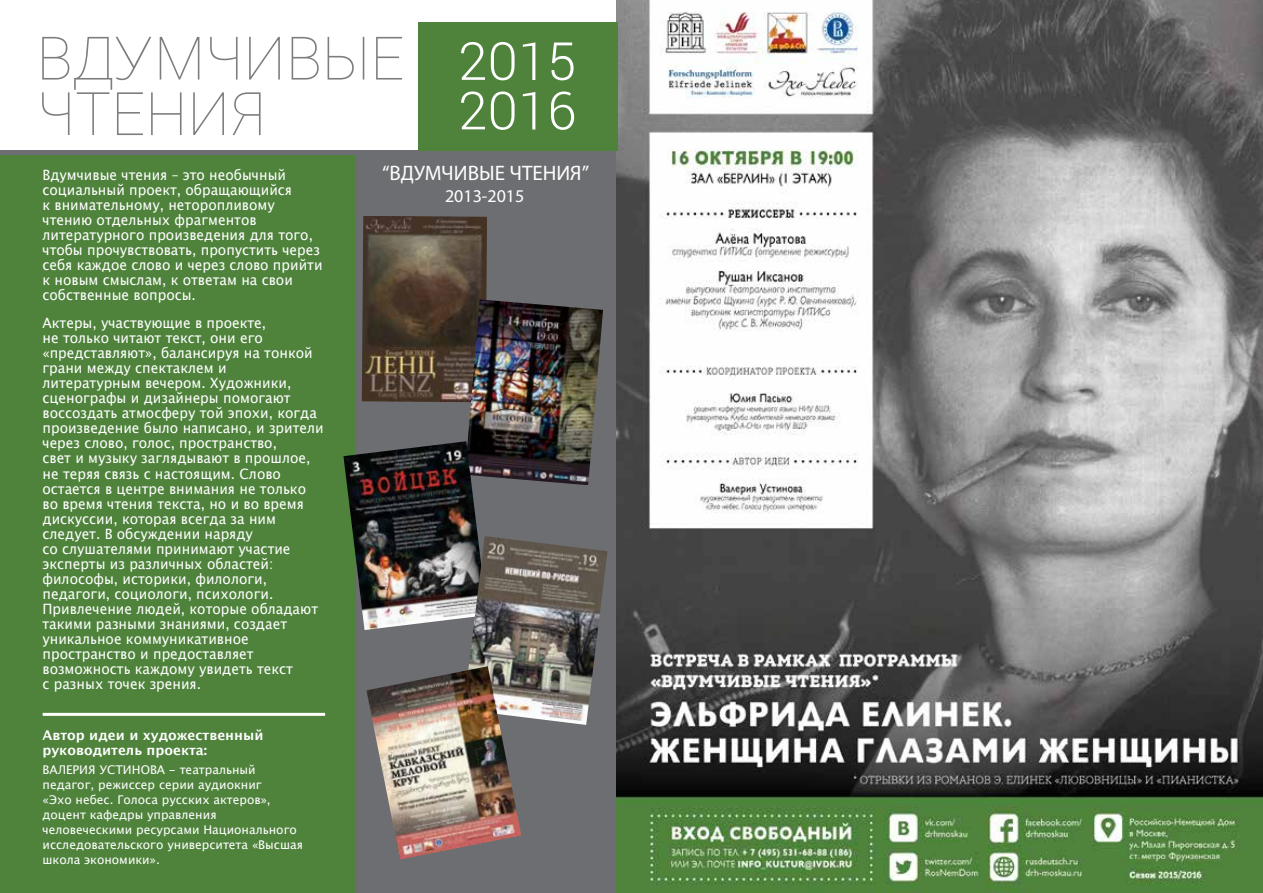
<style>
.page{position:relative;width:1263px;height:893px;background:#fff}
.page>*{position:absolute;margin:0;border:0;box-sizing:border-box;transform-origin:0 0}
.t1{font:100 60px/55.5px "Roboto";color:#7e7c7d}
.t2{font:300 52.5px/49.5px "Roboto";color:#fff}
.t3{font:21px "Myriad Pro";color:#fff}
.t4{font:18px "Myriad Pro";color:#fff}
.t5{font:14.25px/15px "Lucida Grande";color:#fff;scale:.96 1}
.t6{font:700 13.5px/15px "Lucida Grande";color:#fff}
.t7{font:12px/15px "Lucida Grande";color:#fff}
</style>
<div class="page">
<div style="left:0;top:150px;width:616px;height:743px;background:#6d6e71"></div>
<div style="left:0;top:155px;width:355px;height:738px;background:#4f833c"></div>
<img style="left:616px;top:0;width:647px;height:893px">
<hr style="left:43px;top:713px;width:282px;height:3px;background:#fff">
<div style="left:418px;top:22px;width:199px;height:128px;background:#4f833c"></div>
<img style="left:362px;top:216px;width:125px;height:186px">
<img style="left:465px;top:299px;width:138px;height:186px">
<img style="left:343px;top:441px;width:144px;height:189px">
<img style="left:463px;top:536px;width:144px;height:189px">
<img style="left:366px;top:666px;width:155px;height:193px">
<h1 class="t1" style="left:36px;top:28px;width:369px">ВДУМЧИВЫЕ<br>ЧТЕНИЯ</h1>
<h2 class="t2" style="left:458px;top:35px;width:119px">2015<br>2016</h2>
<p class="t5" style="left:43px;top:167px;width:293px">Вдумчивые чтения – это необычный социальный проект, обращающийся<br>к внимательному, неторопливому чтению отдельных фрагментов литературного произведения для того, чтобы прочувствовать, пропустить через себя каждое слово и через слово прийти к новым смыслам, к ответам на свои собственные вопросы.</p>
<p class="t5" style="left:43px;top:316px;width:294px">Актеры, участвующие в проекте,<br>не только читают текст, они его «представляют», балансируя на тонкой грани между спектаклем и литературным вечером. Художники, сценографы и дизайнеры помогают воссоздать атмосферу той эпохи, когда произведение было написано, и зрители через слово, голос, пространство,<br>свет и музыку заглядывают в прошлое, не теряя связь с настоящим. Слово остается в центре внимания не только во время чтения текста, но и во время дискуссии, которая всегда за ним следует. В обсуждении наряду<br>со слушателями принимают участие эксперты из различных областей: философы, историки, филологи, педагоги, социологи, психологи.<br>Привлечение людей, которые обладают такими разными знаниями, создает уникальное коммуникативное пространство и предоставляет возможность каждому увидеть текст<br>с разных точек зрения.</p>
<p class="t6" style="left:43px;top:727px;width:223px">Автор идеи и художественный руководитель проекта:</p>
<p class="t7" style="left:43px;top:763px;width:262px">ВАЛЕРИЯ УСТИНОВА - театральный педагог, режиссер серии аудиокниг<br>«Эхо небес. Голоса русских актеров», доцент кафедры управления человеческими ресурсами Национального исследовательского университета «Высшая школа экономики».</p>
<h3 class="t3" style="left:382px;top:160px;width:208px">“ВДУМЧИВЫЕ ЧТЕНИЯ”</h3>
<p class="t4" style="left:445px;top:185px;width:81px">2013-2015</p>
</div>
